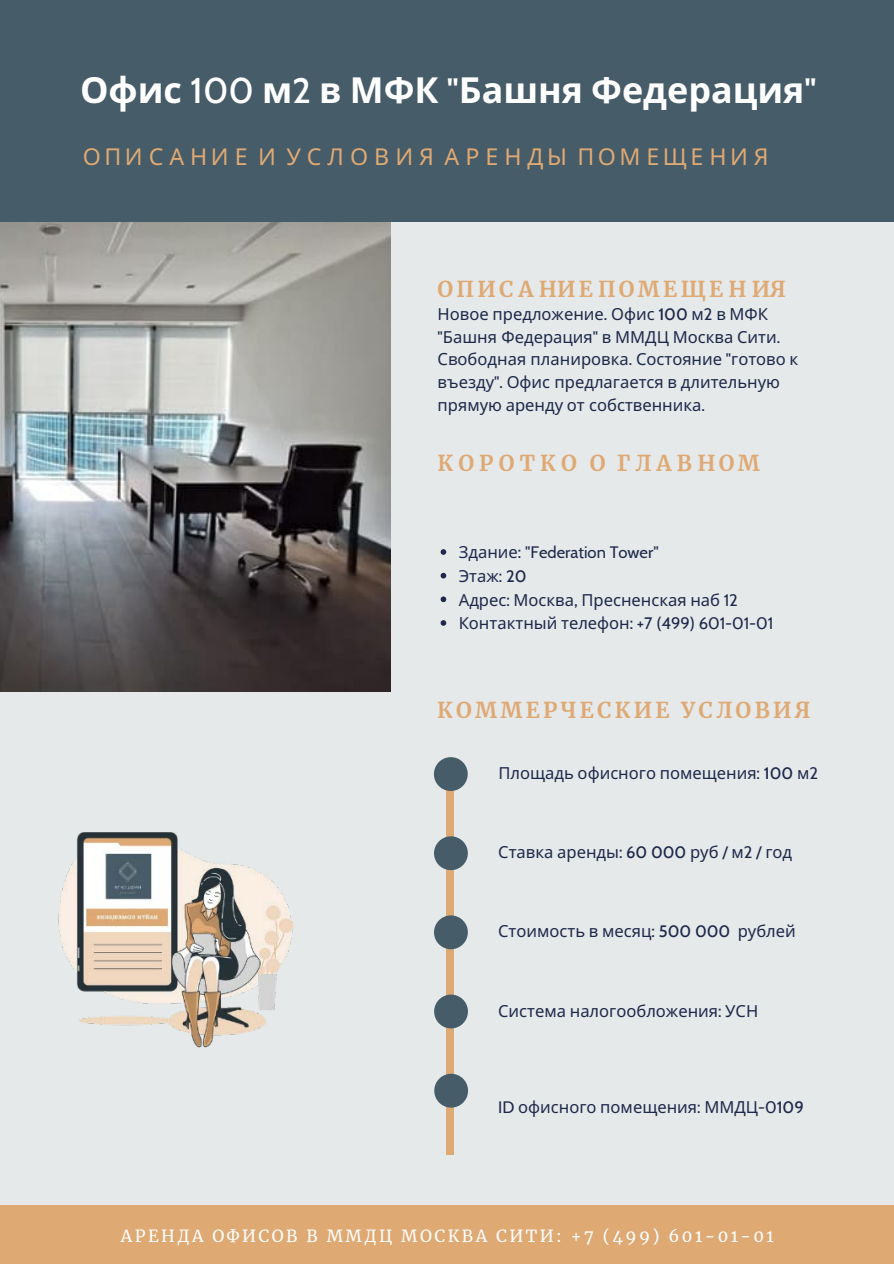
<style>
.page{position:relative;width:894px;height:1264px;background:#fff}
.page>*{position:absolute;margin:0;border:0;box-sizing:border-box;transform-origin:0 0}
.t1{font:700 35.85px "Noto Sans";color:#fff}
.t2{font:23.25px "Noto Sans";letter-spacing:.26em;color:#dfa974}
.t3{font:700 21.6px "Merriweather";letter-spacing:.15em;color:#dfa974}
.t4{font:16.5px/22.5px "Noto Sans";color:#1d294a}
.t5{font:16.5px "Merriweather";letter-spacing:.15em;color:#fff}
.s1{font-family:"Cabin";font-weight:500}
.s2{font-family:"Cabin"}
.s3{font-style:inherit}
</style>
<div class="page">
<div style="left:0;top:0;width:893px;height:1263px;background:#e6e9ea"></div>
<img style="left:0;top:222px;width:390px;height:469px">
<img style="left:58px;top:832px;width:236px;height:216px">
<div style="left:0;top:1205px;width:893px;height:58px;background:#dfa974"></div>
<div style="left:0;top:0;width:893px;height:222px;background:#465c68"></div>
<div style="left:446px;top:778px;width:7px;height:376px;background:#dfa974"></div>
<svg style="left:434px;top:757px;width:33px;height:34px"></svg>
<svg style="left:434px;top:836px;width:33px;height:34px"></svg>
<svg style="left:434px;top:915px;width:33px;height:34px"></svg>
<svg style="left:434px;top:994px;width:34px;height:34px"></svg>
<svg style="left:434px;top:1073px;width:34px;height:34px"></svg>
<svg style="left:440px;top:549px;width:6px;height:6px"></svg>
<svg style="left:440px;top:573px;width:6px;height:5px"></svg>
<svg style="left:440px;top:596px;width:6px;height:6px"></svg>
<svg style="left:440px;top:620px;width:6px;height:5px"></svg>
<p class="t1" style="left:80px;top:64px;width:737px">Офис <span class="s1">100</span> м<span class="s1">2</span> в МФК <span class="s1">"</span>Башня Федерация<span class="s1">"</span></p>
<p class="t2" style="left:83px;top:140px;width:687px">ОПИСАНИЕ И УСЛОВИЯ АРЕНДЫ ПОМЕЩЕНИЯ</p>
<p class="t3" style="left:437px;top:276px;width:349px">ОПИС А НИЕ ПОМЕЩЕ Н ИЯ</p>
<p class="t4" style="left:437px;top:302px;width:362px">Новое предложение<span class="s2">.</span> Офис <span class="s1">100</span> м<span class="s2">2</span> в МФК <span class="s2">"</span>Башня Федерация<span class="s2">"</span> в ММДЦ Москва Сити<span class="s2">.<br></span><span class="s3">Свободная</span> планировка<span class="s2">.</span> Состояние <span class="s2">"</span>готово к въезду<span class="s2">".</span> Офис предлагается в длительную прямую аренду от собственника<span class="s2">.</span></p>
<p class="t3" style="left:437px;top:449px;width:323px">К О Р О Т К О О Г Л А В Н ОМ</p>
<p class="t4" style="left:458px;top:540px;width:316px;line-height:23.7px">Здание<span class="s2">: "Federation Tower"<br></span>Этаж<span class="s2">:</span> <span class="s1">20<br></span>Адрес<span class="s2">:</span> Москва<span class="s2">,</span> Пресненская наб <span class="s2">12<br></span>Контактный телефон<span class="s2">: +7 (499) 601-01-01</span></p>
<p class="t3" style="left:437px;top:697px;width:375px">КОММЕРЧЕСКИЕ УСЛОВИЯ</p>
<p class="t4" style="left:498px;top:761px;width:321px">Площадь офисного помещения<span class="s2">:</span> <span class="s1">100</span> м<span class="s2">2</span></p>
<p class="t4" style="left:498px;top:840px;width:295px">Ставка аренды<span class="s2">:</span> <span class="s1">60 000</span> руб <span class="s2">/</span> м<span class="s2">2 /</span> год</p>
<p class="t4" style="left:498px;top:919px;width:299px">Стоимость в месяц<span class="s2">:</span> <span class="s1">500 000</span> рублей</p>
<p class="t4" style="left:498px;top:998px;width:261px">Система налогообложения<span class="s2">:</span> УСН</p>
<p class="t4" style="left:498px;top:1095px;width:307px"><span class="s2">ID</span> офисного помещения<span class="s2">:</span> ММДЦ<span class="s2">-0</span><span class="s1">109</span></p>
<p class="t5" style="left:121px;top:1225px;width:654px">АРЕНДА ОФИСОВ В ММДЦ МОСКВА СИТИ: +7 (499) 601-01-01</p>
</div>
